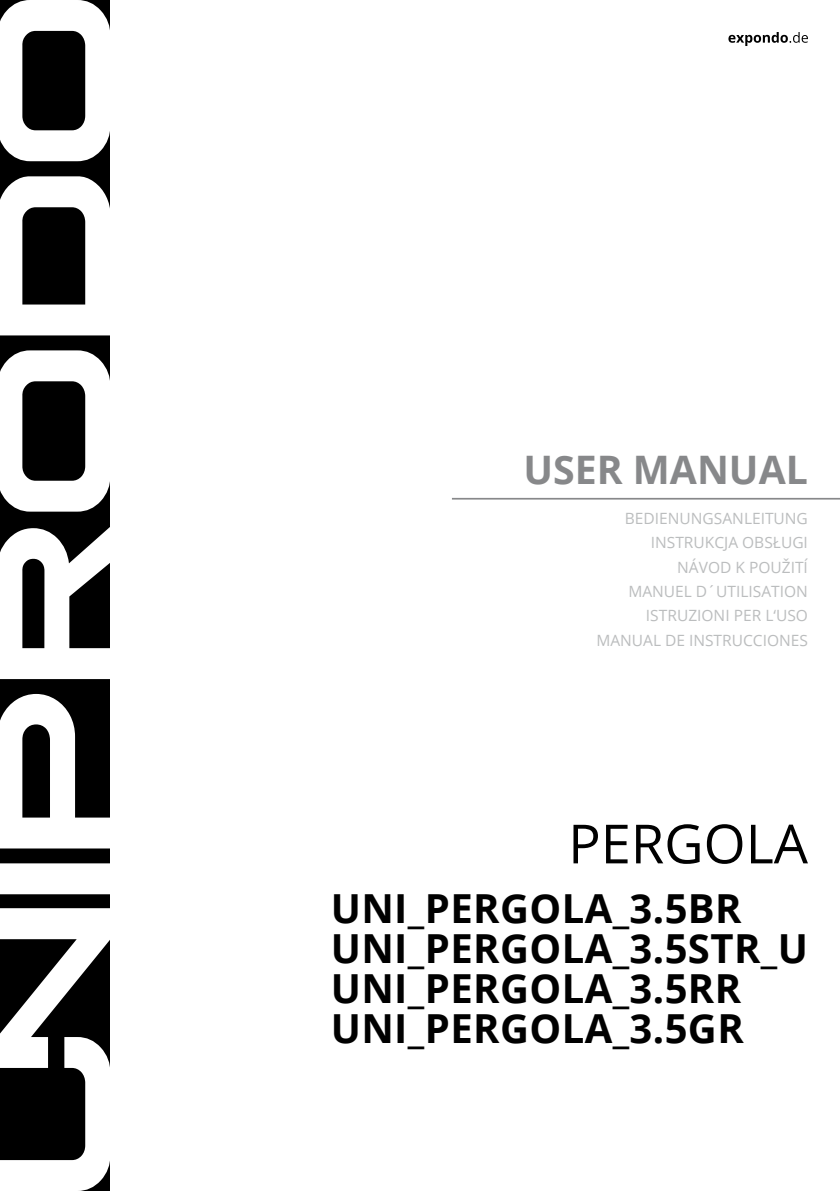
<style>
.page{position:relative;width:840px;height:1191px;background:#fff}
.page>*{position:absolute;margin:0;border:0;box-sizing:border-box;transform-origin:0 0}
.t1{font:54px "Open Sans";color:#000}
.t2{font:700 40px/40px "Open Sans";letter-spacing:.01em;color:#000}
.t3{font:700 39.2px "Open Sans";color:#87888a}
.t4{font:15.6px/24.4px "Open Sans";color:#bbbdbe;text-align:right}
</style>
<div class="page">
<svg style="left:0;top:0;width:110px;height:1191px"></svg>
<hr style="left:451px;top:498px;width:388px;height:1px;background:#87888a">
<svg style="left:728px;top:32px;width:79px;height:14px"></svg>
<h3 class="t3" style="left:523px;top:442px;width:286px">USER MANUAL</h3>
<p class="t4" style="left:596px;top:505px;width:213px">BEDIENUNGSANLEITUNG<br>INSTRUKCJA OBSŁUGI<br>NÁVOD K POUŽITÍ<br>MANUEL D´UTILISATION<br>ISTRUZIONI PER L‘USO<br>MANUAL DE INSTRUCCIONES</p>
<h1 class="t1" style="left:568px;top:806px;width:241px">PERGOLA</h1>
<h2 class="t2" style="left:330px;top:887px;width:478px">UNI_PERGOLA_3.5BR<br>UNI_PERGOLA_3.5STR_U<br>UNI_PERGOLA_3.5RR<br>UNI_PERGOLA_3.5GR</h2>
</div>
